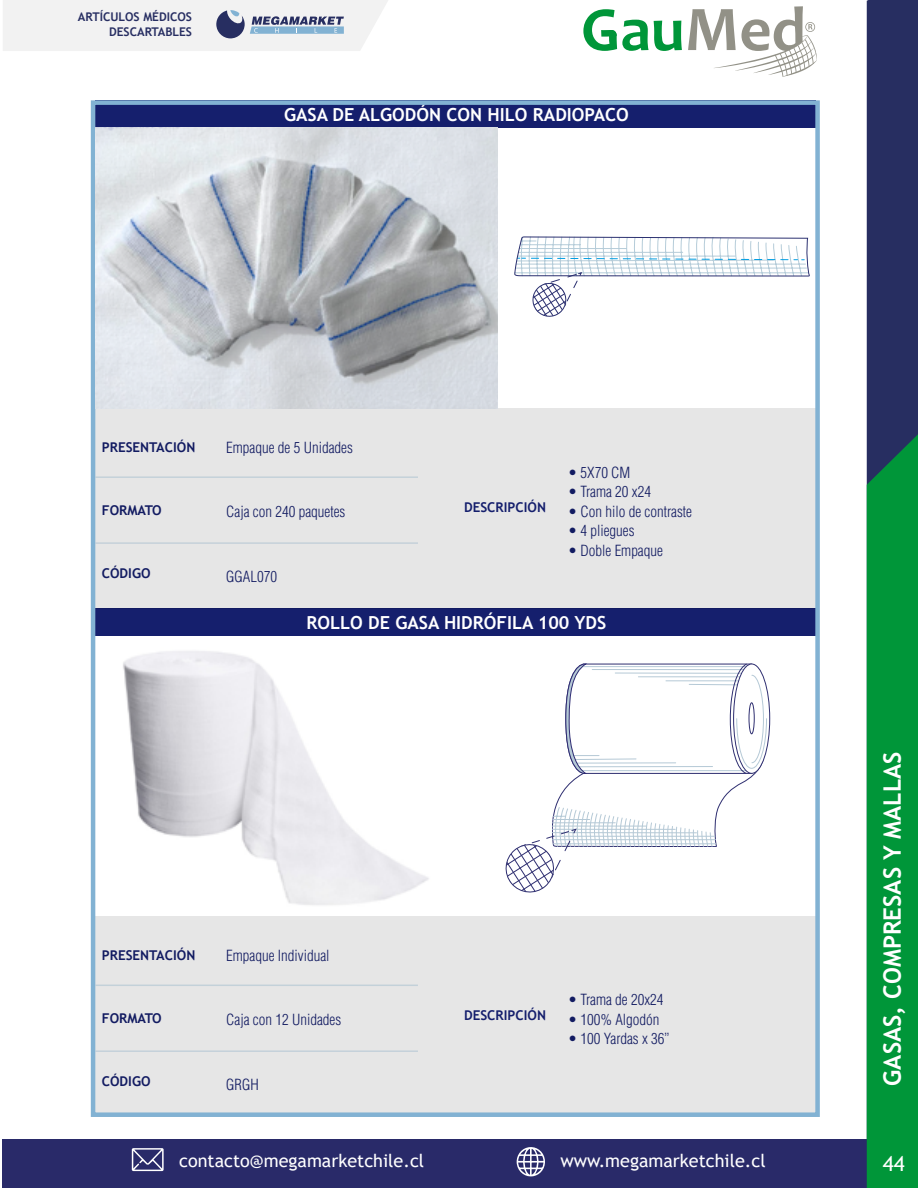
<style>
.page{position:relative;width:918px;height:1188px;background:#fff}
.page>*{position:absolute;margin:0;border:0;box-sizing:border-box;transform-origin:0 0}
.t1{font:700 24px "Trebuchet MS";color:#fff}
.t2{font:21px "Trebuchet MS";color:#fff}
.t3{font:700 18px "Trebuchet MS";color:#fff}
.t4{font:700 18px "Times New Roman";color:#fff}
.t5{font:18px "Trebuchet MS";color:#fff}
.t6{font:300 condensed 15px "Helvetica LT Std";color:#151f6d}
.t7{font:700 13.5px "Trebuchet MS";color:#151f6d}
.t8{font:700 12px/14.4px "Trebuchet MS";color:#272e62;text-align:right}
</style>
<div class="page">
<img style="left:123px;top:651px;width:306px;height:254px">
<div style="left:95px;top:101px;width:720px;height:27px;background:#151f6d"></div>
<div style="left:95px;top:609px;width:720px;height:27px;background:#151f6d"></div>
<div style="left:93px;top:408px;width:723px;height:201px;background:#e6e6e6"></div>
<div style="left:93px;top:916px;width:723px;height:201px;background:#e6e6e6"></div>
<div style="left:91px;top:100px;width:729px;height:1017px;border:4px solid #82b2d3"></div>
<div style="left:3px;top:1140px;width:915px;height:48px;background:#292a69"></div>
<div style="left:867px;top:0;width:51px;height:434px;background:#272e61"></div>
<div style="left:867px;top:434px;width:51px;height:754px;background:#009639"></div>
<svg style="left:3px;top:0;width:385px;height:51px"></svg>
<svg style="left:583px;top:9px;width:99px;height:42px"></svg>
<svg style="left:688px;top:6px;width:129px;height:71px"></svg>
<svg style="left:505px;top:663px;width:265px;height:230px"></svg>
<svg style="left:514px;top:236px;width:296px;height:81px"></svg>
<img style="left:95px;top:128px;width:403px;height:281px">
<svg style="left:132px;top:1148px;width:32px;height:23px"></svg>
<svg style="left:516px;top:1147px;width:29px;height:30px"></svg>
<p class="t8" style="left:78px;top:10px;width:116px">ARTÍCULOS MÉDICOS<br>DESCARTABLES</p>
<p class="t3" style="left:284px;top:103px;width:346px">GASA DE ALGODÓN CON HILO RADIOPACO</p>
<p class="t4" style="left:294px;top:103px;width:328px">ROLLO DE GASA HIDRÓFILA 100 YDS</p>
<p class="t7" style="left:102px;top:439px;width:95px">PRESENTACIÓN</p>
<p class="t6" style="left:226px;top:438px;width:128px">Empaque de 5 Unidades</p>
<p class="t7" style="left:102px;top:502px;width:61px">FORMATO</p>
<p class="t6" style="left:226px;top:502px;width:121px">Caja con 240 paquetes</p>
<p class="t7" style="left:464px;top:498px;width:83px">DESCRIPCIÓN</p>
<p class="t6" style="left:568px;top:463px;width:64px">• 5X70 CM</p>
<p class="t6" style="left:568px;top:482px;width:84px">• Trama 20 x24</p>
<p class="t6" style="left:568px;top:502px;width:126px">• Con hilo de contraste</p>
<p class="t6" style="left:568px;top:521px;width:68px">• 4 pliegues</p>
<p class="t6" style="left:568px;top:541px;width:96px">• Doble Empaque</p>
<p class="t7" style="left:102px;top:565px;width:50px">CÓDIGO</p>
<p class="t6" style="left:226px;top:567px;width:52px">GGAL070</p>
<p class="t3" style="left:307px;top:611px;width:301px">ROLLO DE GASA HIDRÓFILA 100 YDS</p>
<p class="t4" style="left:294px;top:611px;width:115px">ROLLO DE G</p>
<p class="t4" style="left:446px;top:611px;width:176px">HIDRÓFILA 100 YDS</p>
<p class="t7" style="left:102px;top:947px;width:95px">PRESENTACIÓN</p>
<p class="t6" style="left:226px;top:946px;width:105px">Empaque Individual</p>
<p class="t7" style="left:102px;top:1010px;width:61px">FORMATO</p>
<p class="t6" style="left:226px;top:1010px;width:116px">Caja con 12 Unidades</p>
<p class="t7" style="left:464px;top:1007px;width:83px">DESCRIPCIÓN</p>
<p class="t6" style="left:568px;top:991px;width:97px">• Trama de 20x24</p>
<p class="t6" style="left:568px;top:1010px;width:93px">• 100% Algodón</p>
<p class="t6" style="left:568px;top:1030px;width:103px">• 100 Yardas x 36’’</p>
<p class="t7" style="left:102px;top:1073px;width:50px">CÓDIGO</p>
<p class="t6" style="left:226px;top:1075px;width:34px">GRGH</p>
<p class="t5" style="left:179px;top:1149px;width:247px">contacto@megamarketchile.cl</p>
<p class="t5" style="left:560px;top:1149px;width:207px">www.megamarketchile.cl</p>
<h1 class="t1" style="left:877px;top:1086px;width:336px;rotate:-90deg">GASAS, COMPRESAS Y MALLAS</h1>
<h2 class="t2" style="left:883px;top:1150px;width:24px">44</h2>
</div>
